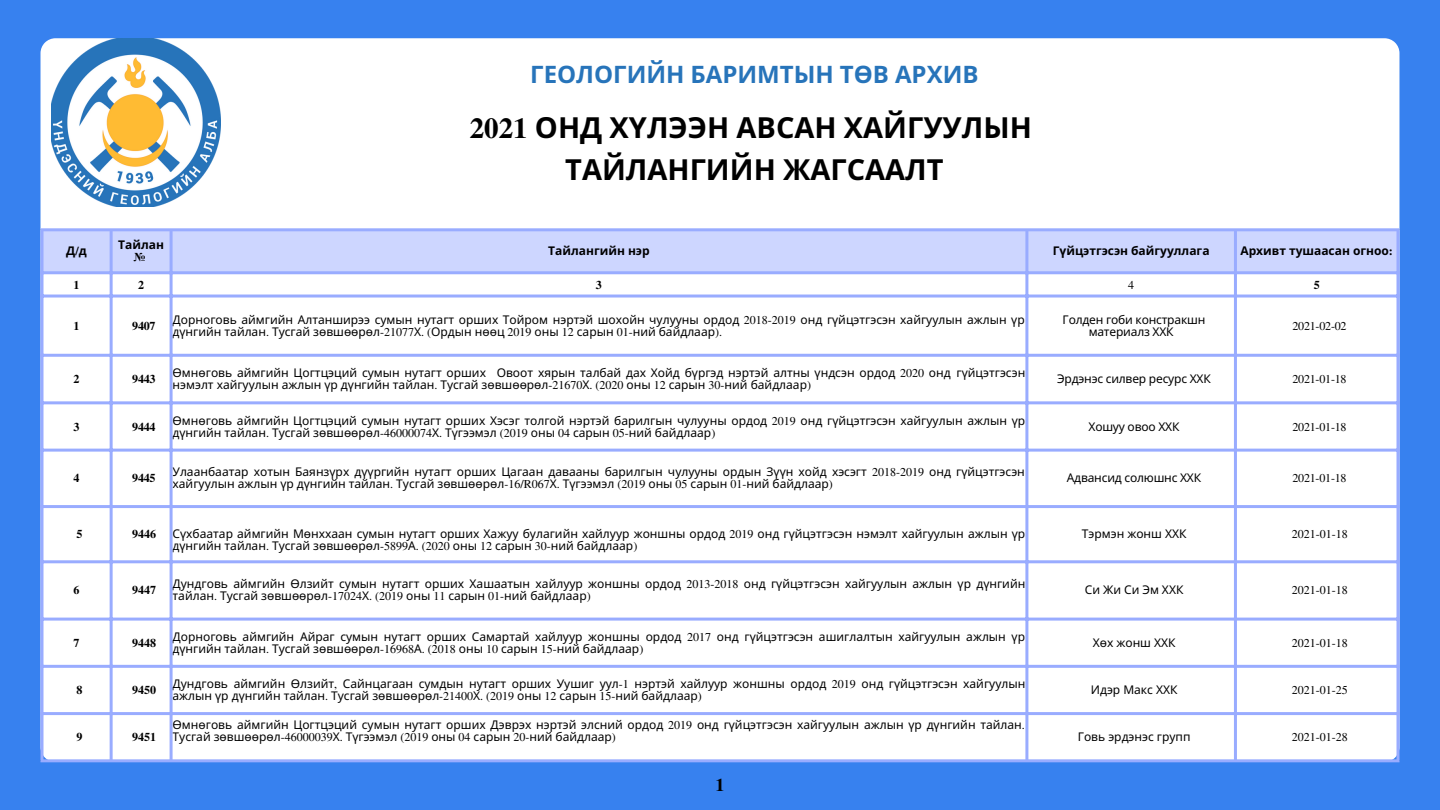
<style>
.page{position:relative;width:1440px;height:810px;background:#3781ef}
.page>*{position:absolute;margin:0;border:0;box-sizing:border-box;transform-origin:0 0}
.t1{font:700 29px/41.2px "Noto Sans";color:#000;text-align:center}
.t2{font:700 24px "Noto Sans";color:#2774ba}
.t3{font:700 18px "Te X Gyre Termes";color:#000}
.t4{font:12px/12px "Noto Sans";color:#000}
.t5{font:12px "Te X Gyre Termes";color:#000}
.t6{font:700 12px "Noto Sans";color:#000}
.t7{font:700 12px "Te X Gyre Termes";color:#000}
.s1{font-family:"Te X Gyre Termes"}
</style>
<div class="page">
<div style="left:40px;top:38px;width:1360px;height:721px;background:#fff"></div>
<img style="left:52px;top:38px;width:168px;height:168px">
<div style="left:44px;top:231px;width:1352px;height:40px;background:#cdd6ff"></div>
<svg style="left:40px;top:231px;width:4px;height:528px;background:#a4b7fd"></svg>
<hr style="left:110px;top:231px;width:3px;height:528px;background:#99acff">
<hr style="left:170px;top:231px;width:3px;height:528px;background:#99acff">
<hr style="left:1025px;top:231px;width:3px;height:528px;background:#99acff">
<hr style="left:1234px;top:231px;width:3px;height:528px;background:#99acff">
<svg style="left:1396px;top:231px;width:4px;height:528px;background:#a4b7fd"></svg>
<hr style="left:40px;top:228px;width:1360px;height:3px;background:#99acff">
<hr style="left:40px;top:271px;width:1360px;height:3px;background:#99acff">
<hr style="left:40px;top:295px;width:1360px;height:3px;background:#99acff">
<hr style="left:40px;top:354px;width:1360px;height:3px;background:#99acff">
<hr style="left:40px;top:401px;width:1360px;height:3px;background:#99acff">
<hr style="left:40px;top:449px;width:1360px;height:3px;background:#99acff">
<hr style="left:40px;top:505px;width:1360px;height:3px;background:#99acff">
<hr style="left:40px;top:560px;width:1360px;height:3px;background:#99acff">
<hr style="left:40px;top:618px;width:1360px;height:3px;background:#99acff">
<hr style="left:40px;top:665px;width:1360px;height:3px;background:#99acff">
<hr style="left:40px;top:712px;width:1360px;height:3px;background:#99acff">
<hr style="left:40px;top:759px;width:1360px;height:3px;background:#99acff">
<p class="t6" style="left:66px;top:242px;width:22px">Д<span class="s1">/</span>д</p>
<h2 class="t2" style="left:530px;top:58px;width:450px">ГЕОЛОГИЙН БАРИМТЫН ТӨВ АРХИВ</h2>
<h1 class="t1" style="left:470px;top:107px;width:564px"><span class="s1">2021</span> ОНД ХҮЛЭЭН АВСАН ХАЙГУУЛЫН<br>ТАЙЛАНГИЙН ЖАГСААЛТ</h1>
<p class="t6" style="left:118px;top:236px;width:47px">Тайлан</p>
<p class="t7" style="left:134px;top:248px;width:13px">№</p>
<p class="t6" style="left:548px;top:242px;width:103px">Тайлангийн нэр</p>
<p class="t6" style="left:1053px;top:242px;width:158px">Гүйцэтгэсэн байгууллага</p>
<p class="t6" style="left:1240px;top:242px;width:154px">Архивт тушаасан огноо<span class="s1">:</span></p>
<p class="t7" style="left:74px;top:275px;width:7px">1</p>
<p class="t7" style="left:138px;top:275px;width:7px">2</p>
<p class="t7" style="left:596px;top:275px;width:7px">3</p>
<p class="t5" style="left:1128px;top:276px;width:7px">4</p>
<p class="t7" style="left:1314px;top:275px;width:7px">5</p>
<p class="t7" style="left:74px;top:316px;width:7px">1</p>
<p class="t7" style="left:132px;top:316px;width:25px">9407</p>
<p class="t4" style="left:173px;top:313px;width:854px">Дорноговь аймгийн Алтанширээ сумын нутагт орших Тойром нэртэй шохойн чулууны ордод <span class="s1">2018-2019</span> онд гүйцэтгэсэн хайгуулын ажлын үр дүнгийн тайлан<span class="s1">.</span> Тусгай зөвшөөрөл<span class="s1">-21077</span>Х<span class="s1">. (</span>Ордын нөөц <span class="s1">2019</span> оны <span class="s1">12</span> сарын <span class="s1">01-</span>ний байдлаар<span class="s1">).</span></p>
<p class="t4" style="left:1063px;top:313px;width:144px;text-align:center">Голден гоби констракшн материалз ХХК</p>
<p class="t5" style="left:1292px;top:317px;width:56px">2021-02-02</p>
<p class="t7" style="left:74px;top:370px;width:7px">2</p>
<p class="t7" style="left:132px;top:370px;width:25px">9443</p>
<p class="t4" style="left:173px;top:366px;width:854px">Өмнөговь аймгийн Цогтцэций сумын нутагт орших Овоот хярын талбай дах Хойд бүргэд нэртэй алтны үндсэн ордод <span class="s1">2020</span> онд гүйцэтгэсэн нэмэлт хайгуулын ажлын үр дүнгийн тайлан<span class="s1">.</span> Тусгай зөвшөөрөл<span class="s1">-21670</span>Х<span class="s1">. (2020</span> оны <span class="s1">12</span> сарын <span class="s1">30-</span>ний байдлаар<span class="s1">)</span></p>
<p class="t4" style="left:1057px;top:372px;width:155px">Эрдэнэс силвер ресурс ХХК</p>
<p class="t5" style="left:1292px;top:370px;width:56px">2021-01-18</p>
<p class="t7" style="left:74px;top:417px;width:7px">3</p>
<p class="t7" style="left:132px;top:417px;width:25px">9444</p>
<p class="t4" style="left:173px;top:414px;width:854px">Өмнөговь аймгийн Цогтцэций сумын нутагт орших Хэсэг толгой нэртэй барилгын чулууны ордод <span class="s1">2019</span> онд гүйцэтгэсэн хайгуулын ажлын үр дүнгийн тайлан<span class="s1">.</span> Тусгай зөвшөөрөл<span class="s1">-46000074</span>Х<span class="s1">.</span> Түгээмэл <span class="s1">(2019</span> оны <span class="s1">04</span> сарын <span class="s1">05-</span>ний байдлаар<span class="s1">)</span></p>
<p class="t4" style="left:1089px;top:420px;width:92px">Хошуу овоо ХХК</p>
<p class="t5" style="left:1292px;top:418px;width:56px">2021-01-18</p>
<p class="t7" style="left:74px;top:469px;width:7px">4</p>
<p class="t7" style="left:132px;top:469px;width:25px">9445</p>
<p class="t4" style="left:173px;top:466px;width:854px">Улаанбаатар хотын Баянзүрх дүүргийн нутагт орших Цагаан давааны барилгын чулууны ордын Зүүн хойд хэсэгт <span class="s1">2018-2019</span> онд гүйцэтгэсэн хайгуулын ажлын үр дүнгийн тайлан<span class="s1">.</span> Тусгай зөвшөөрөл<span class="s1">-16/R067</span>Х<span class="s1">.</span> Түгээмэл <span class="s1">(2019</span> оны <span class="s1">05</span> сарын <span class="s1">01-</span>ний байдлаар<span class="s1">)</span></p>
<p class="t4" style="left:1067px;top:472px;width:136px">Адвансид солюшнс ХХК</p>
<p class="t5" style="left:1292px;top:470px;width:56px">2021-01-18</p>
<p class="t7" style="left:77px;top:525px;width:7px">5</p>
<p class="t7" style="left:132px;top:525px;width:26px">9446</p>
<p class="t4" style="left:173px;top:527px;width:854px">Сүхбаатар аймгийн Мөнххаан сумын нутагт орших Хажуу булагийн хайлуур жоншны ордод <span class="s1">2019</span> онд гүйцэтгэсэн нэмэлт хайгуулын ажлын үр дүнгийн тайлан<span class="s1">.</span> Тусгай зөвшөөрөл<span class="s1">-5899</span>А<span class="s1">. (2020</span> оны <span class="s1">12</span> сарын <span class="s1">30-</span>ний байдлаар<span class="s1">)</span></p>
<p class="t4" style="left:1082px;top:527px;width:106px">Тэрмэн жонш ХХК</p>
<p class="t5" style="left:1292px;top:525px;width:57px">2021-01-18</p>
<p class="t7" style="left:74px;top:581px;width:7px">6</p>
<p class="t7" style="left:132px;top:581px;width:26px">9447</p>
<p class="t4" style="left:173px;top:577px;width:854px">Дундговь аймгийн Өлзийт сумын нутагт орших Хашаатын хайлуур жоншны ордод <span class="s1">2013-2018</span> онд гүйцэтгэсэн хайгуулын ажлын үр дүнгийн тайлан<span class="s1">.</span> Тусгай зөвшөөрөл<span class="s1">-17024</span>Х<span class="s1">. (2019</span> оны <span class="s1">11</span> сарын <span class="s1">01-</span>ний байдлаар<span class="s1">)</span></p>
<p class="t4" style="left:1085px;top:583px;width:100px">Си Жи Си Эм ХХК</p>
<p class="t5" style="left:1292px;top:581px;width:57px">2021-01-18</p>
<p class="t7" style="left:74px;top:633px;width:7px">7</p>
<p class="t7" style="left:132px;top:633px;width:26px">9448</p>
<p class="t4" style="left:173px;top:630px;width:854px">Дорноговь аймгийн Айраг сумын нутагт орших Самартай хайлуур жоншны ордод <span class="s1">2017</span> онд гүйцэтгэсэн ашиглалтын хайгуулын ажлын үр дүнгийн тайлан<span class="s1">.</span> Тусгай зөвшөөрөл<span class="s1">-16968</span>А<span class="s1">. (2018</span> оны <span class="s1">10</span> сарын <span class="s1">15-</span>ний байдлаар<span class="s1">)</span></p>
<p class="t4" style="left:1093px;top:636px;width:84px">Хөх жонш ХХК</p>
<p class="t5" style="left:1292px;top:634px;width:57px">2021-01-18</p>
<p class="t7" style="left:77px;top:681px;width:7px">8</p>
<p class="t7" style="left:132px;top:681px;width:26px">9450</p>
<p class="t4" style="left:173px;top:677px;width:854px">Дундговь аймгийн Өлзийт<span class="s1">,</span> Сайнцагаан сумдын нутагт орших Уушиг уул<span class="s1">-1</span> нэртэй хайлуур жоншны ордод <span class="s1">2019</span> онд гүйцэтгэсэн хайгуулын ажлын үр дүнгийн тайлан<span class="s1">.</span> Тусгай зөвшөөрөл<span class="s1">-21400</span>Х<span class="s1">. (2019</span> оны <span class="s1">12</span> сарын <span class="s1">15-</span>ний байдлаар<span class="s1">)</span></p>
<p class="t4" style="left:1091px;top:683px;width:88px">Идэр Макс ХХК</p>
<p class="t5" style="left:1292px;top:681px;width:57px">2021-01-25</p>
<p class="t7" style="left:77px;top:728px;width:7px">9</p>
<p class="t7" style="left:132px;top:728px;width:26px">9451</p>
<p class="t4" style="left:173px;top:719px;width:854px">Өмнөговь аймгийн Цогтцэций сумын нутагт орших Дэврэх нэртэй элсний ордод <span class="s1">2019</span> онд гүйцэтгэсэн хайгуулын ажлын үр дүнгийн тайлан<span class="s1">.<br></span>Тусгай зөвшөөрөл<span class="s1">-46000039</span>Х<span class="s1">.</span> Түгээмэл <span class="s1">(2019</span> оны <span class="s1">04</span> сарын <span class="s1">20-</span>ний байдлаар<span class="s1">)</span></p>
<p class="t4" style="left:1078px;top:731px;width:114px">Говь эрдэнэс групп</p>
<p class="t5" style="left:1292px;top:729px;width:57px">2021-01-28</p>
<h3 class="t3" style="left:716px;top:771px;width:10px">1</h3>
</div>
